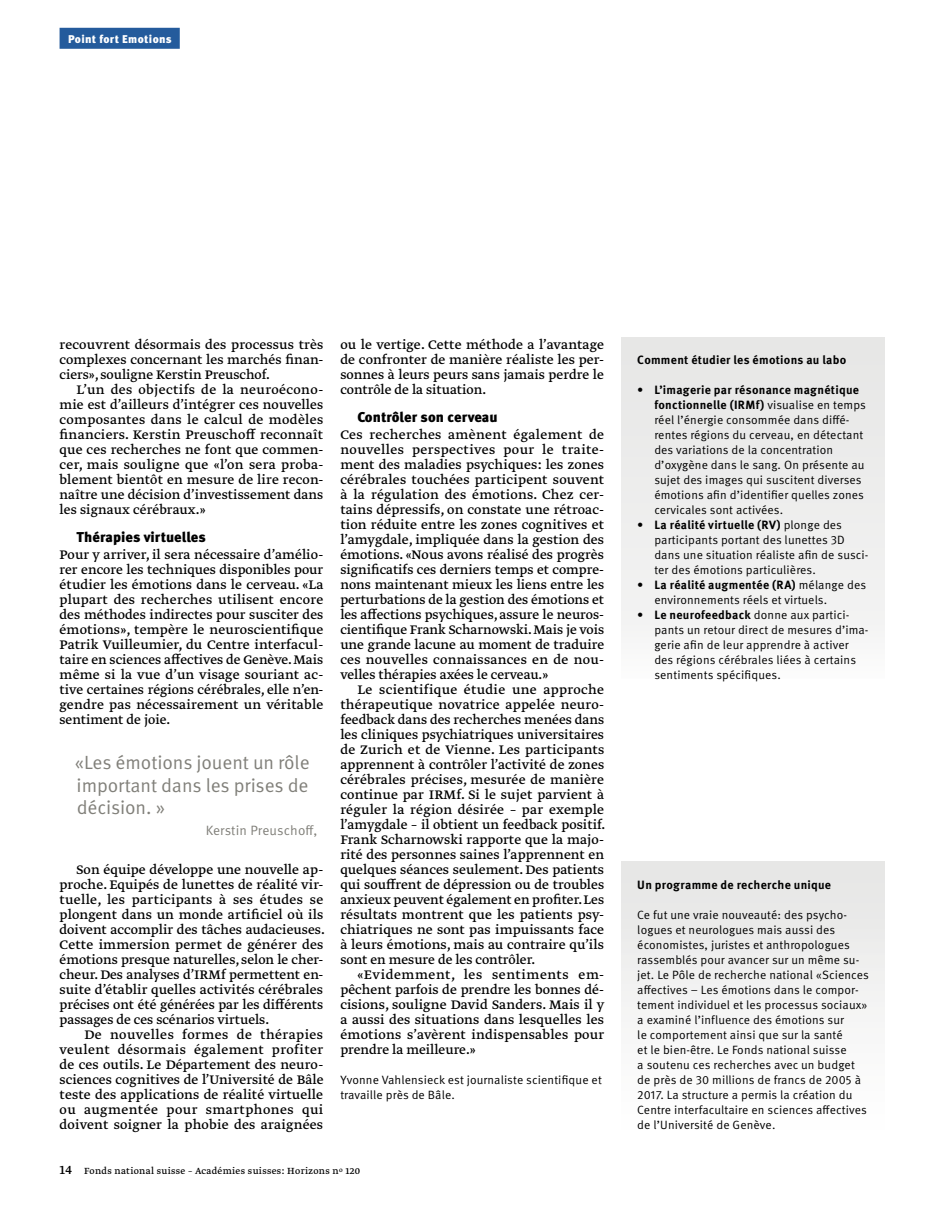
<style>
.page{position:relative;width:936px;height:1212px;background:#fff}
.page>*{position:absolute;margin:0;border:0;box-sizing:border-box;transform-origin:0 0}
._12_quote-13_FR{font:19.2px/22.5px "Meta OT Norm";letter-spacing:-.005em;color:#81807a;text-align:justify}
._20_lauftxt_9_75_FR{font:14.7px/15px "Greta Text Std";letter-spacing:.005em;color:#000;text-align:justify}
._22_lauftext_9_75_oh{font:14.7px/15px "Greta Text Std";letter-spacing:.015em;color:#000;text-align:justify}
._05_zwischentitel_9{font:900 14.25px "Meta OT";letter-spacing:.005em;color:#000}
._13_quote-name_10_FR{font:13.5px "Meta OT Norm";letter-spacing:.01em;color:#81807a}
._41_kastentext-8_FR{font:12px/15px "Meta OT Norm";letter-spacing:.01em;color:#000}
._45_angaben_autor_FR{font:12px/15px "Meta OT Norm";letter-spacing:.01em;color:#000}
._41_kastentext-8_FR-2{font:700 12px "Meta OT";letter-spacing:.02em;color:#000}
.t1{font:900 11.25px "Meta OT";letter-spacing:.03em;color:#fff}
._20_lauftxt_9_75_FR-2{font:10.5px "Greta Text Std";letter-spacing:.03em;color:#000}
.s1{font-size:14.7px}
.s2{font-family:"Meta OT";font-weight:700}
</style>
<div class="page">
<div style="left:621px;top:861px;width:263px;height:268px;background:#f3f3f2"></div>
<div style="left:621px;top:338px;width:263px;height:341px;background:#eeeeed"></div>
<div style="left:60px;top:28px;width:120px;height:21px;background:#245b9c"></div>
<p class="t1" style="left:68px;top:32px;width:105px">Point fort Emotions</p>
<p class="_20_lauftxt_9_75_FR" style="left:60px;top:338px;width:265px">recouvrent désormais des processus très complexes concernant les marchés finan&shy;ciers», souligne Kerstin Preuschof.</p>
<p class="_20_lauftxt_9_75_FR" style="left:60px;top:383px;width:265px;text-indent:17px">L’un des objectifs de la neuroécono&shy;mie est d’ailleurs d’intégrer ces nouvelles composantes dans le calcul de modèles financiers. Kerstin Preuschoff reconnaît que ces recherches ne font que commen&shy;cer, mais souligne que «l’on sera proba&shy;blement bientôt en mesure de lire recon&shy;naître une décision d’investissement dans les signaux cérébraux.»</p>
<p class="_05_zwischentitel_9" style="left:77px;top:529px;width:131px">Thérapies virtuelles</p>
<p class="_22_lauftext_9_75_oh" style="left:60px;top:548px;width:265px">Pour y arriver, il sera nécessaire d’amélio&shy;rer encore les techniques disponibles pour étudier les émotions dans le cerveau. «La plupart des recherches utilisent encore des méthodes indirectes pour susciter des émotions», tempère le neuroscientifique Patrik Vuilleumier, du Centre interfacul&shy;taire en sciences affectives de Genève. Mais même si la vue d’un visage souriant ac&shy;tive certaines régions cérébrales, elle n’en&shy;gendre pas nécessairement un véritable sentiment de joie.</p>
<p class="_12_quote-13_FR" style="left:74px;top:751px;width:237px">«Les émotions jouent un rôle important dans les prises de décision. »</p>
<p class="_13_quote-name_10_FR" style="left:206px;top:822px;width:113px">Kerstin Preuschoff,</p>
<p class="_20_lauftxt_9_75_FR" style="left:60px;top:863px;width:267px;text-align:left;text-indent:17px">Son équipe développe une nouvelle ap&shy;proche. Equipés de lunettes de réalité vir&shy;tuelle, les participants à ses études se plongent dans un monde artificiel où ils doivent accomplir des tâches audacieuses.<br>Cette immersion permet de générer des émotions presque naturelles, selon le cher&shy;cheur. Des analyses d’IRMf permettent en&shy;suite d’établir quelles activités cérébrales précises ont été générées par les différents passages de ces scénarios virtuels.</p>
<p class="_20_lauftxt_9_75_FR" style="left:60px;top:1028px;width:265px;text-indent:25px">De nouvelles formes de thérapies veulent désormais également profiter de ces outils. Le Département des neuro&shy;sciences cognitives de l’Université de Bâle teste des applications de réalité virtuelle ou augmentée pour smartphones qui doivent soigner la phobie des araignées</p>
<p class="_20_lauftxt_9_75_FR" style="left:340px;top:338px;width:265px">ou le vertige. Cette méthode a l’avantage de confronter de manière réaliste les per&shy;sonnes à leurs peurs sans jamais perdre le contrôle de la situation.</p>
<p class="_05_zwischentitel_9" style="left:357px;top:409px;width:142px">Contrôler son cerveau</p>
<p class="_22_lauftext_9_75_oh" style="left:340px;top:428px;width:265px">Ces recherches amènent également de nouvelles perspectives pour le traite&shy;ment des maladies psychiques: les zones cérébrales touchées participent souvent à la régulation des émotions. Chez cer&shy;tains dépressifs, on constate une rétroac&shy;tion réduite entre les zones cognitives et l’amygdale, impliquée dans la gestion des émotions. «Nous avons réalisé des progrès significatifs ces derniers temps et compre&shy;nons maintenant mieux les liens entre les perturbations de la gestion des émotions et les affections psychiques, assure le neuros&shy;cientifique Frank Scharnowski. Mais je vois une grande lacune au moment de traduire ces nouvelles connaissances en de nou&shy;velles thérapies axées le cerveau.»</p>
<p class="_20_lauftxt_9_75_FR" style="left:340px;top:683px;width:266px;text-align:left;text-indent:17px">Le scientifique étudie une approche thérapeutique novatrice appelée neuro&shy;feedback dans des recherches menées dans les cliniques psychiatriques universitaires de Zurich et de Vienne. Les participants apprennent à contrôler l’activité de zones cérébrales précises, mesurée de manière continue par IRMf. Si le sujet parvient à réguler la région désirée – par exemple l’amygdale – il obtient un feedback positif.<br>Frank Scharnowski rapporte que la majo&shy;rité des personnes saines l’apprennent en quelques séances seulement. Des patients qui souffrent de dépression ou de troubles anxieux peuvent également en profiter. Les résultats montrent que les patients psy&shy;chiatriques ne sont pas impuissants face à leurs émotions, mais au contraire qu’ils sont en mesure de les contrôler.</p>
<p class="_20_lauftxt_9_75_FR" style="left:340px;top:968px;width:265px;text-indent:17px">«Evidemment, les sentiments em&shy;pêchent parfois de prendre les bonnes dé&shy;cisions, souligne David Sanders. Mais il y a aussi des situations dans lesquelles les émotions s’avèrent indispensables pour prendre la meilleure.»</p>
<p class="_45_angaben_autor_FR" style="left:340px;top:1072px;width:263px">Yvonne Vahlensieck est journaliste scientifique et travaille près de Bâle.</p>
<p class="_20_lauftxt_9_75_FR-2" style="left:60px;top:1165px;width:302px"><span class="s1">14</span> Fonds national suisse – Académies suisses: Horizons n<sup>o</sup> 120</p>
<p class="_41_kastentext-8_FR-2" style="left:637px;top:352px;width:210px">Comment étudier les émotions au labo</p>
<p class="_41_kastentext-8_FR" style="left:654px;top:382px;width:213px;text-indent:-17px">• <span class="s2">L’imagerie par résonance magnétique fonctionnelle (IRMf)</span> visualise en temps réel l’énergie consommée dans diffé&shy;rentes régions du cerveau, en détectant des variations de la concentration d’oxygène dans le sang. On présente au sujet des images qui suscitent diverses émotions afin d’identifier quelles zones cervicales sont activées.</p>
<p class="_41_kastentext-8_FR" style="left:654px;top:517px;width:216px;text-indent:-17px">• <span class="s2">La réalité virtuelle (RV)</span> plonge des participants portant des lunettes 3D dans une situation réaliste afin de susci&shy;ter des émotions particulières.</p>
<p class="_41_kastentext-8_FR" style="left:654px;top:577px;width:213px;text-indent:-17px">• <span class="s2">La réalité augmentée (RA)</span> mélange des environnements réels et virtuels.</p>
<p class="_41_kastentext-8_FR" style="left:654px;top:607px;width:216px;text-indent:-17px">• <span class="s2">Le neurofeedback</span> donne aux partici&shy;pants un retour direct de mesures d’ima&shy;gerie afin de leur apprendre à activer des régions cérébrales liées à certains sentiments spécifiques.</p>
<p class="_41_kastentext-8_FR-2" style="left:637px;top:877px;width:195px">Un programme de recherche unique</p>
<p class="_41_kastentext-8_FR" style="left:637px;top:907px;width:233px">Ce fut une vraie nouveauté: des psycho&shy;logues et neurologues mais aussi des économistes, juristes et anthropologues rassemblés pour avancer sur un même su&shy;jet. Le Pôle de recherche national «Sciences affectives – Les émotions dans le compor&shy;tement individuel et les processus sociaux» a examiné l’influence des émotions sur<br>le comportement ainsi que sur la santé<br>et le bien-être. Le Fonds national suisse<br>a soutenu ces recherches avec un budget de près de 30 millions de francs de 2005 à 2017. La structure a permis la création du Centre interfacultaire en sciences affectives de l’Université de Genève.</p>
</div>
